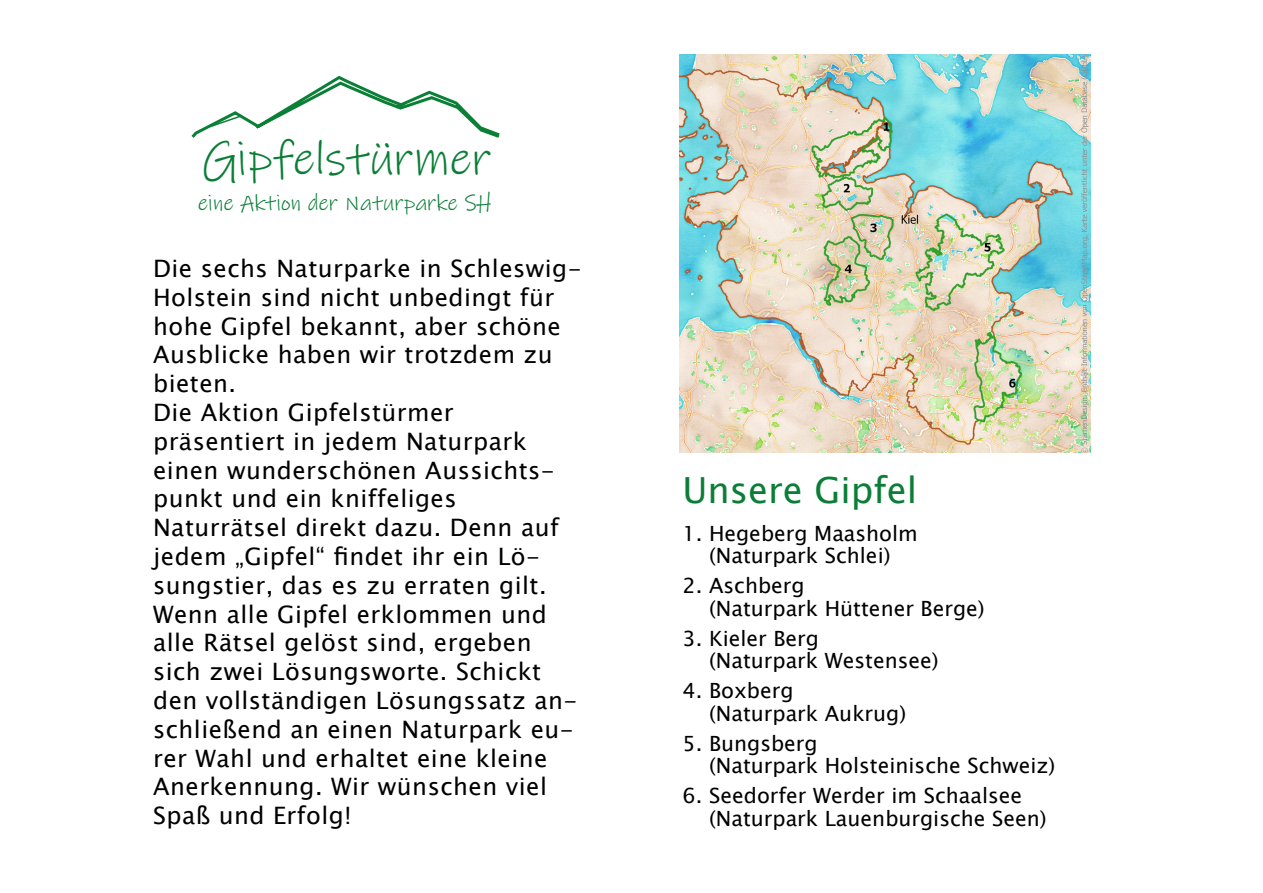
<style>
.page{position:relative;width:1263px;height:893px;background:#fff}
.page>*{position:absolute;margin:0;border:0;box-sizing:border-box;transform-origin:0 0}
.t1{font:48px "Ink Free";color:#0a7e36}
.t2{font:36px "Lucida Sans Unicode";color:#0a7e36}
.t3{font:24px/28.8px "Lucida Sans Unicode";letter-spacing:.02em;color:#000}
.t4{font:22.5px "Ink Free";color:#0a7e36}
.t5{font:21px/22.5px "Lucida Sans Unicode";color:#000}
</style>
<div class="page">
<img style="left:679px;top:54px;width:412px;height:399px">
<svg style="left:191px;top:77px;width:309px;height:61px"></svg>
<h1 class="t1" style="left:202px;top:130px;width:291px">Gipfelstürmer</h1>
<p class="t4" style="left:198px;top:189px;width:296px">eine Aktion der Naturparke SH</p>
<p class="t3" style="left:153px;top:254px;width:430px">Die sechs Naturparke in Schleswig-<br>Holstein sind nicht unbedingt für hohe Gipfel bekannt, aber schöne<br>Ausblicke haben wir trotzdem zu bieten.<br>Die Aktion Gipfelstürmer präsentiert in jedem Naturpark einen wunderschönen Aussichts&shy;punkt und ein kniffeliges<br>Naturrätsel direkt dazu. Denn auf jedem „Gipfel“ findet ihr ein Lö&shy;sungstier, das es zu erraten gilt.<br>Wenn alle Gipfel erklommen und alle Rätsel gelöst sind, ergeben sich zwei Lösungsworte. Schickt den vollständigen Lösungssatz an&shy;schließend an einen Naturpark eu&shy;rer Wahl und erhaltet eine kleine<br>Anerkennung. Wir wünschen viel<br>Spaß und Erfolg!</p>
<h2 class="t2" style="left:682px;top:462px;width:236px">Unsere Gipfel</h2>
<p class="t5" style="left:682px;top:522px;width:237px;text-align:center">1. Hegeberg Maasholm (Naturpark Schlei)</p>
<p class="t5" style="left:709px;top:574px;width:277px;text-indent:-27px">2. Aschberg<br>(Naturpark Hüttener Berge)</p>
<p class="t5" style="left:709px;top:627px;width:231px;text-indent:-27px">3. Kieler Berg<br>(Naturpark Westensee)</p>
<p class="t5" style="left:709px;top:679px;width:199px;text-indent:-27px">4. Boxberg (Naturpark Aukrug)</p>
<p class="t5" style="left:709px;top:732px;width:348px;text-indent:-27px">5. Bungsberg<br>(Naturpark Holsteinische Schweiz)</p>
<p class="t5" style="left:709px;top:784px;width:339px;text-indent:-27px">6. Seedorfer Werder im Schaalsee (Naturpark Lauenburgische Seen)</p>
</div>
